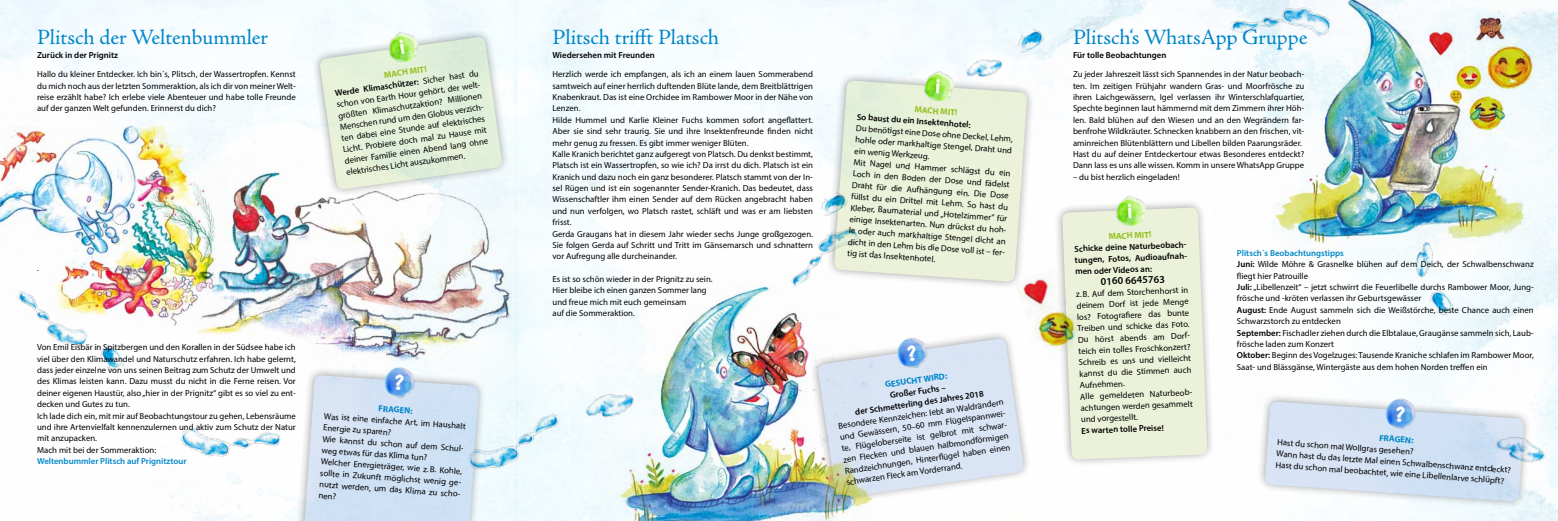
<style>
.page{position:relative;width:1558px;height:521px;background:#fff}
.page>*{position:absolute;margin:0;border:0;box-sizing:border-box;transform-origin:0 0}
.t1{font:21.88px "Adobe Jenson Pro";letter-spacing:-.005em;color:#0086c9}
.t2{font:600 10.5px "Myriad Pro";color:#000}
.t3{font:8.75px/11.4px "Myriad Pro";color:#000}
.t4{font:600 8.75px/11.4px "Myriad Pro";color:#000;text-align:justify}
.t5{font:600 8.75px "Myriad Pro";color:#0086c9}
.t6{font:700 8.75px "Myriad Pro";color:#0086c9}
.t7{font:700 8.75px "Myriad Pro";color:#95c11f}
.s1{font-weight:700;color:#95c11f}
.s2{font-weight:600}
.s3{font-weight:600;color:#0086c9}
</style>
<div class="page">
<img style="left:0;top:0;width:1558px;height:521px">
<img style="left:594px;top:265px;width:277px;height:256px">
<img style="left:1272px;top:0;width:277px;height:255px">
<img style="left:1014px;top:267px;width:38px;height:52px">
<img style="left:1029px;top:303px;width:23px;height:51px">
<svg style="left:824px;top:70px;width:213px;height:222px"></svg>
<svg style="left:834px;top:80px;width:193px;height:202px;background:#e9f0da"></svg>
<svg style="left:309px;top:26px;width:204px;height:128px;fill:#f6fcfe"></svg>
<svg style="left:1052px;top:198px;width:165px;height:271px"></svg>
<svg style="left:1062px;top:207px;width:145px;height:253px;background:#e9f0d8"></svg>
<svg style="left:807px;top:327px;width:227px;height:182px"></svg>
<svg style="left:817px;top:338px;width:207px;height:160px;background:#dce5ef"></svg>
<svg style="left:1255px;top:391px;width:279px;height:121px"></svg>
<img style="left:922px;top:71px;width:33px;height:31px">
<img style="left:386px;top:32px;width:34px;height:4px">
<img style="left:1114px;top:195px;width:32px;height:32px">
<img style="left:896px;top:337px;width:33px;height:33px">
<img style="left:1385px;top:398px;width:32px;height:3px">
<img style="left:198px;top:154px;width:318px;height:231px">
<img style="left:0;top:126px;width:227px;height:207px">
<img style="left:489px;top:412px;width:79px;height:64px">
<img style="left:581px;top:388px;width:59px;height:34px">
<img style="left:963px;top:55px;width:44px;height:26px">
<img style="left:779px;top:221px;width:85px;height:67px">
<img style="left:817px;top:189px;width:32px;height:29px">
<img style="left:1014px;top:26px;width:32px;height:28px">
<img style="left:1229px;top:0;width:103px;height:45px">
<img style="left:1408px;top:238px;width:29px;height:44px">
<img style="left:1524px;top:427px;width:28px;height:45px">
<img style="left:1426px;top:287px;width:30px;height:32px">
<img style="left:7px;top:290px;width:86px;height:62px">
<img style="left:97px;top:343px;width:29px;height:32px">
<img style="left:179px;top:417px;width:103px;height:52px">
<svg style="left:935px;top:79px;width:5px;height:15px"></svg>
<svg style="left:319px;top:36px;width:184px;height:154px;background:#e2efdb"></svg>
<svg style="left:1127px;top:203px;width:4px;height:15px"></svg>
<svg style="left:907px;top:345px;width:10px;height:16px"></svg>
<svg style="left:290px;top:365px;width:199px;height:156px"></svg>
<svg style="left:1264px;top:401px;width:260px;height:101px;background:#d4e2f2"></svg>
<h1 class="t1" style="left:37px;top:24px;width:233px">Plitsch der Weltenbummler</h1>
<h1 class="t1" style="left:552px;top:24px;width:168px">Plitsch trifft Platsch</h1>
<h1 class="t1" style="left:1073px;top:24px;width:236px">Plitsch‘s WhatsApp Gruppe</h1>
<p class="t4" style="left:37px;top:49px;width:83px">Zurück in der Prignitz</p>
<p class="t4" style="left:552px;top:49px;width:104px">Wiedersehen mit Freunden</p>
<p class="t4" style="left:1073px;top:49px;width:95px">Für tolle Beobachtungen</p>
<p class="t3" style="left:37px;top:68px;width:260px;text-align:justify">Hallo du kleiner Entdecker. Ich bin´s, Plitsch, der Wassertropfen. Kennst du mich noch aus der letzten Sommeraktion, als ich dir von meiner Welt&shy;reise erzählt habe? Ich erlebe viele Abenteuer und habe tolle Freunde auf der ganzen Welt gefunden. Erinnerst du dich?</p>
<p class="t3" style="left:333px;top:76px;width:148px;text-indent:51px;rotate:-8deg"><span class="s1">MACH MIT!<br></span><span class="s2">Werde Klimaschützer:</span> Sicher hast du schon von Earth Hour gehört, der welt&shy;größten Klimaschutzaktion? Millionen Menschen rund um den Globus verzich&shy;ten dabei eine Stunde auf elektrisches Licht. Probiere doch mal zu Hause mit deiner Familie einen Abend lang ohne elektrisches Licht auszukommen.</p>
<p class="t3" style="left:37px;top:262px;width:3px">.</p>
<p class="t3" style="left:37px;top:341px;width:260px">Von Emil Eisbär in Spitzbergen und den Korallen in der Südsee habe ich viel über den Klimawandel und Naturschutz erfahren. Ich habe gelernt, dass jeder einzelne von uns seinen Beitrag zum Schutz der Umwelt und des Klimas leisten kann. Dazu musst du nicht in die Ferne reisen. Vor deiner eigenen Haustür, also „hier in der Prignitz“ gibt es so viel zu ent&shy;decken und Gutes zu tun.<br>Ich lade dich ein, mit mir auf Beobachtungstour zu gehen, Lebensräume und ihre Artenvielfalt kennenzulernen und aktiv zum Schutz der Natur mit anzupacken.<br>Mach mit bei der Sommeraktion:</p>
<p class="t5" style="left:37px;top:455px;width:151px">Weltenbummler Plitsch auf Prignitztour</p>
<p class="t6" style="left:379px;top:403px;width:36px;rotate:4deg">FRAGEN:</p>
<p class="t3" style="left:324px;top:410px;width:143px;rotate:4deg">Was ist eine einfache Art, im Haushalt<br>Energie zu sparen?<br>Wie kannst du schon auf dem Schul&shy;weg etwas für das Klima tun?<br>Welcher Energieträger, wie z.B. Kohle, sollte in Zukunft möglichst wenig ge&shy;nutzt werden, um das Klima zu scho&shy;nen?</p>
<p class="t3" style="left:552px;top:68px;width:262px">Herzlich werde ich empfangen, als ich an einem lauen Sommerabend samtweich auf einer herrlich duftenden Blüte lande, dem Breitblättrigen Knabenkraut. Das ist eine Orchidee im Rambower Moor in der Nähe von Lenzen.<br>Hilde Hummel und Karlie Kleiner Fuchs kommen sofort angeflattert.<br>Aber sie sind sehr traurig. Sie und ihre Insektenfreunde finden nicht mehr genug zu fressen. Es gibt immer weniger Blüten.<br>Kalle Kranich berichtet ganz aufgeregt von Platsch. Du denkst bestimmt, Platsch ist ein Wassertropfen, so wie ich? Da irrst du dich. Platsch ist ein Kranich und dazu noch ein ganz besonderer. Platsch stammt von der In&shy;sel Rügen und ist ein sogenannter Sender-Kranich. Das bedeutet, dass Wissenschaftler ihm einen Sender auf dem Rücken angebracht haben und nun verfolgen, wo Platsch rastet, schläft und was er am liebsten frisst.<br>Gerda Graugans hat in diesem Jahr wieder sechs Junge großgezogen.<br>Sie folgen Gerda auf Schritt und Tritt im Gänsemarsch und schnattern vor Aufregung alle durcheinander.</p>
<p class="t3" style="left:552px;top:273px;width:162px">Es ist so schön wieder in der Prignitz zu sein.<br>Hier bleibe ich einen ganzen Sommer lang und freue mich mit euch gemeinsam<br>auf die Sommeraktion.</p>
<p class="t7" style="left:915px;top:104px;width:44px;rotate:4deg">MACH MIT!</p>
<p class="t4" style="left:857px;top:111px;width:116px;rotate:4deg">So baust du ein Insektenhotel:</p>
<p class="t3" style="left:856px;top:122px;width:159px;rotate:4deg">Du benötigst eine Dose ohne Deckel, Lehm, hohle oder markhaltige Stengel, Draht und ein wenig Werkzeug.<br>Mit Nagel und Hammer schlägst du ein Loch in den Boden der Dose und fädelst Draht für die Aufhängung ein. Die Dose füllst du ein Drittel mit Lehm. So hast du Kleber, Baumaterial und „Hotelzimmer“ für einige Insektenarten. Nun drückst du hoh&shy;le oder auch markhaltige Stengel dicht an dicht in den Lehm bis die Dose voll ist – fer&shy;tig ist das Insektenhotel.</p>
<p class="t6" style="left:884px;top:379px;width:64px;rotate:-8deg">GESUCHT WIRD:</p>
<p class="t4" style="left:853px;top:394px;width:131px;text-align:center;rotate:-8deg">Großer Fuchs –<br>der Schmetterling des Jahres 2018</p>
<p class="t3" style="left:837px;top:420px;width:170px;rotate:-8deg">Besondere Kennzeichen: lebt an Waldrändern und Gewässern, 50–60 mm Flügelspannwei&shy;te, Flügeloberseite ist gelbrot mit schwar&shy;zen Flecken und blauen halbmondförmigen Randzeichnungen, Hinterfl ügel haben einen schwarzen Fleck am Vorderrand.</p>
<p class="t3" style="left:1073px;top:68px;width:233px">Zu jeder Jahreszeit lässt sich Spannendes in der Natur beobach&shy;ten. Im zeitigen Frühjahr wandern Gras- und Moorfrösche zu ihren Laichgewässern, Igel verlassen ihr Winterschlafquartier, Spechte beginnen laut hämmernd mit dem Zimmern ihrer Höh&shy;len. Bald blühen auf den Wiesen und an den Wegrändern far&shy;benfrohe Wildkräuter. Schnecken knabbern an den frischen, vit&shy;aminreichen Blütenblättern und Libellen bilden Paarungsräder.<br>Hast du auf deiner Entdeckertour etwas Besonderes entdeckt?<br>Dann lass es uns alle wissen. Komm in unsere WhatsApp Gruppe</p>
<p class="t3" style="left:1073px;top:171px;width:108px">– du bist herzlich eingeladen!</p>
<p class="t7" style="left:1108px;top:230px;width:44px;rotate:-2deg">MACH MIT!</p>
<p class="t4" style="left:1074px;top:243px;width:115px;rotate:-2deg">Schicke deine Naturbeobach&shy;tungen, Fotos, Audioaufnah&shy;men oder Videos an:</p>
<p class="t2" style="left:1100px;top:274px;width:66px;rotate:-2deg">0160 6645763</p>
<p class="t3" style="left:1076px;top:288px;width:116px;rotate:-2deg">z.B. Auf dem Storchenhorst in deinem Dorf ist jede Menge los? Fotografi ere das bunte<br>Treiben und schicke das Foto.<br>Du hörst abends am Dorf&shy;teich ein tolles Froschkonzert?<br>Schreib es uns und vielleicht kannst du die Stimmen auch<br>Aufnehmen.<br>Alle gemeldeten Naturbeob&shy;achtungen werden gesammelt und vorgestellt.</p>
<p class="t4" style="left:1081px;top:425px;width:84px;rotate:-2deg">Es warten tolle Preise!</p>
<p class="t3" style="left:1237px;top:247px;width:298px"><span class="s3">Plitsch´s Beobachtungstipps<br></span><span class="s2">Juni:</span> Wilde Möhre &amp; Grasnelke blühen auf dem Deich, der Schwalbenschwanz fliegt hier Patrouille<br><span class="s2">Juli:</span> „Libellenzeit“ – jetzt schwirrt die Feuerlibelle durchs Rambower Moor, Jung&shy;frösche und -kröten verlassen ihr Geburtsgewässer<br><span class="s2">August:</span> Ende August sammeln sich die Weißstörche, beste Chance auch einen Schwarzstorch zu entdecken<br><span class="s2">September:</span> Fischadler ziehen durch die Elbtalaue, Graugänse sammeln sich, Laub&shy;frösche laden zum Konzert<br><span class="s2">Oktober:</span> Beginn des Vogelzuges: Tausende Kraniche schlafen im Rambower Moor, Saat- und Blässgänse, Wintergäste aus dem hohen Norden treffen ein</p>
<p class="t6" style="left:1379px;top:432px;width:36px;rotate:4deg">FRAGEN:</p>
<p class="t3" style="left:1277px;top:436px;width:237px;rotate:4deg">Hast du schon mal Wollgras gesehen?<br>Wann hast du das letzte Mal einen Schwalbenschwanz entdeckt?<br>Hast du schon mal beobachtet, wie eine Libellenlarve schlüpft?</p>
</div>
